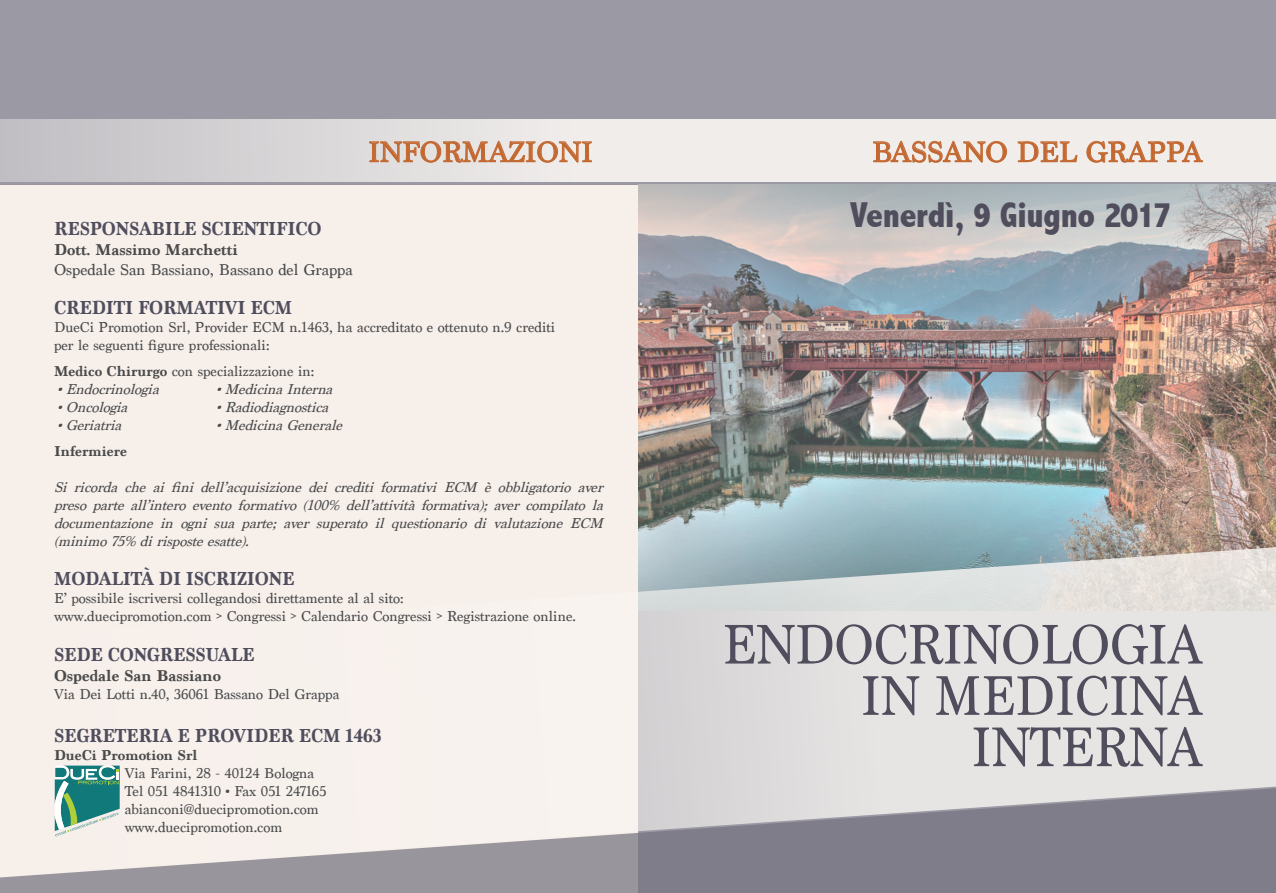
<style>
.page{position:relative;width:1276px;height:893px;background:#fff}
.page>*{position:absolute;margin:0;border:0;box-sizing:border-box;transform-origin:0 0}
.t1{font:58.2px/51.3px "Marion";letter-spacing:-.01em;color:#504e5d;text-align:right;scale:.91 1}
.t2{font:800 condensed 36px "Abadi";letter-spacing:-.01em;color:#504e5d}
.t3{font:30px "Marion";color:#c36830}
.t4{font:700 19.8px "Marion";letter-spacing:-.01em;color:#504e5d;scale:.91 1}
.t5{font:700 16.5px "Marion";color:#494a4b}
.t6{font:16.5px "Marion";color:#494a4b}
.t7{font:15px/18px "Marion";color:#494a4b}
.t8{font:italic 15px/17.9px "Marion";color:#494a4b;text-align:justify}
.t9{font:700 15px "Marion";color:#494a4b}
.s1{font-weight:700}
</style>
<div class="page">
<div style="left:638px;top:0;width:638px;height:893px;background:#9b99a3"></div>
<img style="left:638px;top:184px;width:638px;height:342px">
<hr style="left:829px;top:368px;width:158px;height:1px;background:#3e3e3f">
<div style="left:0;top:184px;width:638px;height:709px;background:#f7efea"></div>
<div style="left:0;top:0;width:638px;height:184px;background:#9b99a3"></div>
<div style="left:0;top:119px;width:1276px;height:62px;background:linear-gradient(to right,#cfcccf,#fcf9f5)"></div>
<svg style="left:873px;top:141px;width:134px;height:22px;background:#e3c7b5"></svg>
<svg style="left:1017px;top:141px;width:60px;height:21px"></svg>
<svg style="left:1086px;top:141px;width:117px;height:22px;background:#e3c9b8"></svg>
<svg style="left:369px;top:141px;width:223px;height:44px;background:#ddcec6"></svg>
<svg style="left:0;top:882px;width:1276px;height:11px;background:#8b8892"></svg>
<svg style="left:0;top:526px;width:1276px;height:356px"></svg>
<svg style="left:55px;top:766px;width:65px;height:70px"></svg>
<h3 class="t3" style="left:368px;top:134px;width:226px">INFORMAZIONI</h3>
<h3 class="t3" style="left:872px;top:134px;width:332px">BASSANO DEL GRAPPA</h3>
<h3 class="t4" style="left:54px;top:217px;width:295px">RESPONSABILE SCIENTIFICO</h3>
<p class="t5" style="left:54px;top:240px;width:185px">Dott. Massimo Marchetti</p>
<p class="t6" style="left:54px;top:260px;width:300px">Ospedale San Bassiano, Bassano del Grappa</p>
<h3 class="t4" style="left:54px;top:296px;width:263px">CREDITI FORMATIVI ECM</h3>
<p class="t7" style="left:54px;top:319px;width:503px">DueCi Promotion Srl, Provider ECM n.1463, ha accreditato e ottenuto n.9 crediti per le seguenti figure professionali:</p>
<p class="t7" style="left:54px;top:363px;width:262px"><span class="s1">Medico Chirurgo</span> con specializzazione in:</p>
<p class="t8" style="left:57px;top:381px;width:108px">•Endocrinologia</p>
<p class="t8" style="left:216px;top:381px;width:123px">•MedicinaInterna</p>
<p class="t8" style="left:57px;top:399px;width:77px">•Oncologia</p>
<p class="t8" style="left:216px;top:399px;width:118px">•Radiodiagnostica</p>
<p class="t8" style="left:57px;top:417px;width:71px">•Geriatria</p>
<p class="t8" style="left:216px;top:417px;width:132px">•MedicinaGenerale</p>
<p class="t9" style="left:54px;top:442px;width:74px">Infermiere</p>
<p class="t8" style="left:54px;top:478px;width:555px">Si ricorda che ai fini dell’acquisizione dei crediti formativi ECM è obbligatorio aver preso parte all’intero evento formativo (100% dell’attività formativa); aver compilato la documentazione in ogni sua parte; aver superato il questionario di valutazione ECM (minimo75% dirisposteesatte).</p>
<h3 class="t4" style="left:54px;top:567px;width:266px">MODALITÀ DI ISCRIZIONE</h3>
<p class="t7" style="left:54px;top:590px;width:523px">E’ possibile iscriversi collegandosi direttamente al al sito:<br>www.duecipromotion.com &gt; Congressi &gt; Calendario Congressi &gt; Registrazione online.</p>
<h3 class="t4" style="left:54px;top:643px;width:222px">SEDE CONGRESSUALE</h3>
<p class="t5" style="left:54px;top:665px;width:168px">Ospedale San Bassiano</p>
<p class="t7" style="left:54px;top:685px;width:287px">Via Dei Lotti n.40, 36061 Bassano Del Grappa</p>
<h3 class="t4" style="left:54px;top:724px;width:361px">SEGRETERIA E PROVIDER ECM 1463</h3>
<p class="t9" style="left:54px;top:746px;width:145px">DueCi Promotion Srl</p>
<p class="t7" style="left:125px;top:764px;width:203px">Via Farini, 28 - 40124 Bologna<br>Tel 051 4841310 • Fax 051 247165 abianconi@duecipromotion.com www.duecipromotion.com</p>
<h2 class="t2" style="left:849px;top:194px;width:323px">Venerdì, 9 Giugno 2017</h2>
<h1 class="t1" style="left:722px;top:620px;width:529px">ENDOCRINOLOGIA<br>IN MEDICINA<br>INTERNA</h1>
</div>
